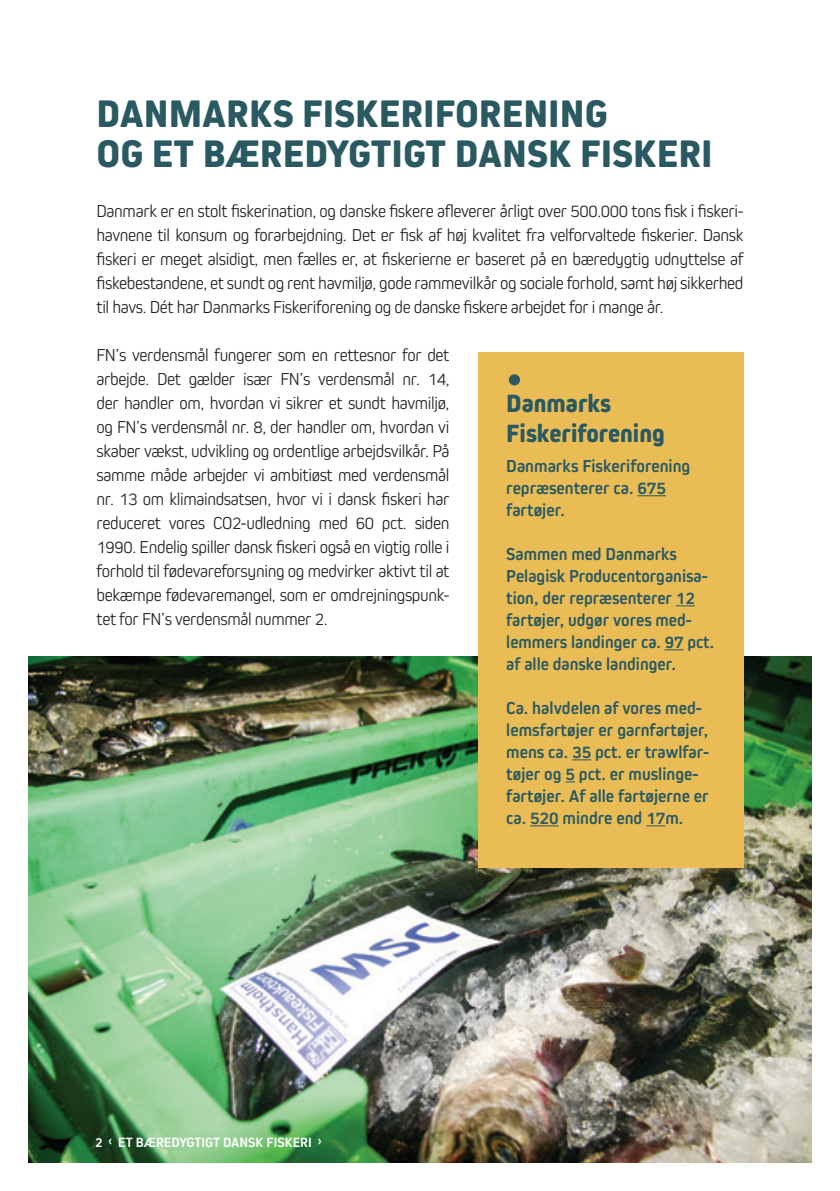
<style>
.page{position:relative;width:840px;height:1191px;background:#fff}
.page>*{position:absolute;margin:0;border:0;box-sizing:border-box;transform-origin:0 0}
.Overskrift_1{font:800 40px "Kiro";color:#2a5962}
.t1{font:800 26px/30px "Kiro";color:#2a5962}
.Brødtekst_1{font:300 18px/24px "Kiro";letter-spacing:-.02em;color:#231f20;text-align:justify}
.Brødtekst_1-2{font:700 18px/22px "Kiro";color:#2a5962}
.Overskrift_1-2{font:700 14px "Kiro";color:#fff}
</style>
<div class="page">
<img style="left:28px;top:656px;width:783px;height:506px">
<div style="left:477px;top:352px;width:266px;height:516px;background:#e9bc56"></div>
<svg style="left:637px;top:495px;width:28px;height:1px"></svg>
<svg style="left:675px;top:605px;width:19px;height:1px"></svg>
<svg style="left:664px;top:649px;width:19px;height:1px"></svg>
<svg style="left:572px;top:759px;width:19px;height:1px"></svg>
<svg style="left:530px;top:825px;width:28px;height:1px"></svg>
<svg style="left:646px;top:825px;width:19px;height:1px"></svg>
<div style="left:508px;top:374px;width:11px;height:11px;background:#2a5962;border-radius:50%"></div>
<p class="Overskrift_1" style="left:96px;top:91px;width:512px">DANMARKS FISKERIFORENING</p>
<p class="Overskrift_1" style="left:96px;top:131px;width:617px">OG ET BÆREDYGTIGT DANSK FISKERI</p>
<p class="Brødtekst_1" style="left:96px;top:199px;width:648px">Danmark er en stolt fiskerination, og danske fiskere afleverer årligt over 500.000 tons fisk i fiskeri&shy;havnene til konsum og forarbejdning. Det er fisk af høj kvalitet fra velforvaltede fiskerier. Dansk fiskeri er meget alsidigt, men fælles er, at fiskerierne er baseret på en bæredygtig udnyttelse af fiskebestandene, et sundt og rent havmiljø, gode rammevilkår og sociale forhold, samt høj sikkerhed til havs. Dét har Danmarks Fiskeriforening og de danske fiskere arbejdet for i mange år.</p>
<p class="Brødtekst_1" style="left:96px;top:343px;width:354px">FN’s verdensmål fungerer som en rettesnor for det arbejde. Det gælder især FN’s verdensmål nr. 14, der handler om, hvordan vi sikrer et sundt havmiljø, og FN’s verdensmål nr. 8, der handler om, hvordan vi skaber vækst, udvikling og ordentlige arbejdsvilkår. På samme måde arbejder vi ambitiøst med verdensmål nr. 13 om klimaindsatsen, hvor vi i dansk fiskeri har reduceret vores CO2-udledning med 60 pct. siden 1990. Endelig spiller dansk fiskeri også en vigtig rolle i forhold til fødevareforsyning og medvirker aktivt til at bekæmpe fødevaremangel, som er omdrejningspunk&shy;tet for FN’s verdensmål nummer 2.</p>
<p class="t1" style="left:506px;top:389px;width:160px">Danmarks<br>Fiskeriforening</p>
<p class="Brødtekst_1-2" style="left:506px;top:455px;width:185px">Danmarks Fiskeriforening</p>
<p class="Brødtekst_1-2" style="left:506px;top:477px;width:161px">repræsenterer ca. 675 fartøjer.</p>
<p class="Brødtekst_1-2" style="left:506px;top:543px;width:209px">Sammen med Danmarks<br>Pelagisk Producentorganisa&shy;tion, der repræsenterer 12 fartøjer, udgør vores med&shy;lemmers landinger ca. 97 pct. af alle danske landinger.</p>
<p class="Brødtekst_1-2" style="left:506px;top:697px;width:204px">Ca. halvdelen af vores med&shy;lemsfartøjer er garnfartøjer, mens ca. 35 pct. er trawlfar&shy;tøjer og 5 pct. er muslinge&shy;fartøjer. Af alle fartøjerne er ca. 520 mindre end 17m.</p>
<p class="Overskrift_1-2" style="left:95px;top:1133px;width:228px">2 ‹ ET BÆREDYGTIGT DANSK FISKERI ›</p>
</div>
